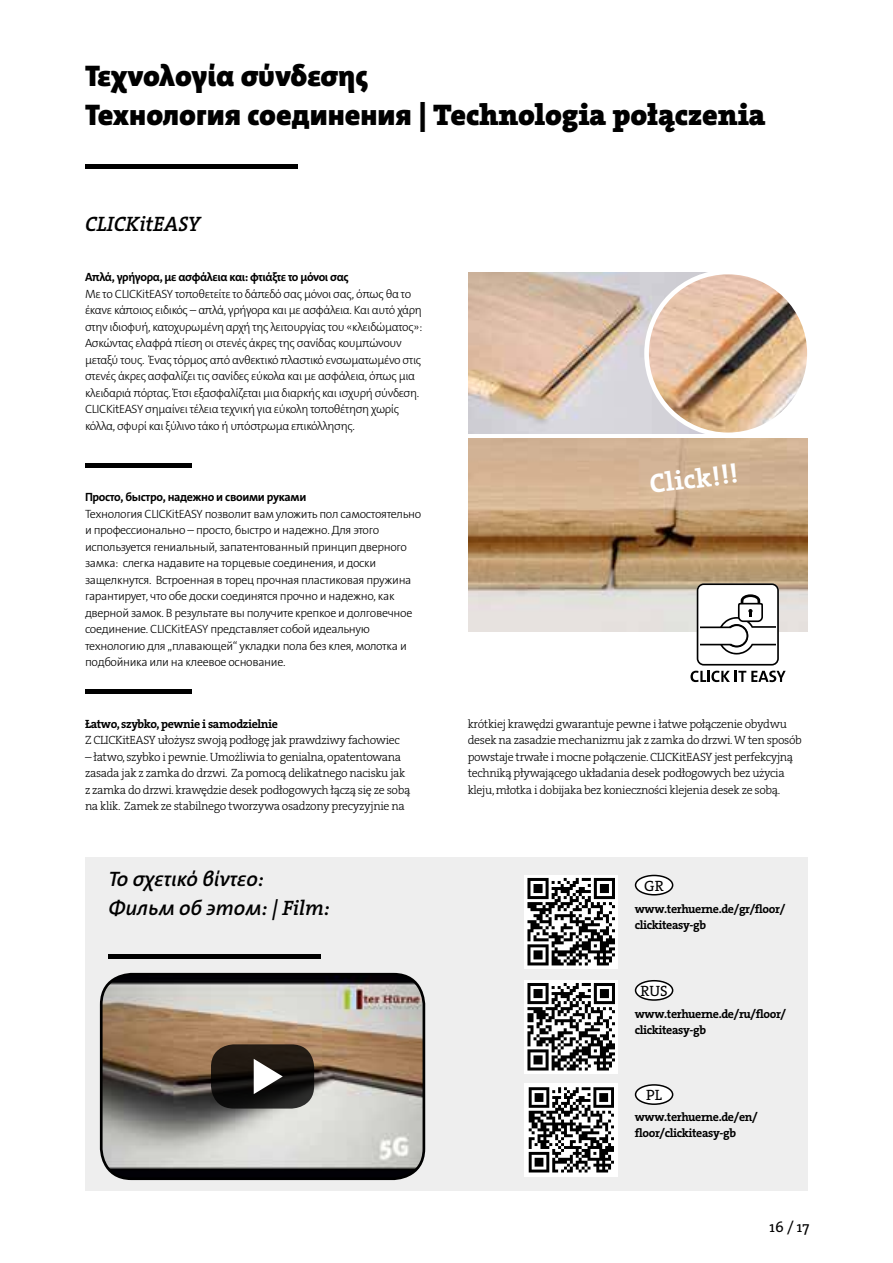
<style>
.page{position:relative;width:893px;height:1263px;background:#fff}
.page>*{position:absolute;margin:0;border:0;box-sizing:border-box;transform-origin:0 0}
.t1{font:30px "The Serif HP9 Blk";color:#000}
.t2{font:900 30px "The Sans LP9";color:#000}
.t3{font:27px "The Serif HP7 Bld";color:#fff}
.t4{font:21px/28.5px "The Sans LP6 Se Bld IT";color:#000}
.t5{font:21px "The Serif HP6 Se Bld IT";color:#000}
.t6{font:15px "The Serif HP5 Plain";color:#000}
.t7{font:12px/16.5px "The Sans LP3 Lig";letter-spacing:-.03em;color:#000}
.t8{font:12px/16.5px "The Serif HP3 Lig";letter-spacing:-.03em;color:#000}
.t9{font:12px/16.5px "The Serif HP7 Bld";letter-spacing:-.03em;color:#000}
.t10{font:12px "The Sans LP7 Bld";letter-spacing:-.03em;color:#000}
.s1{font-family:"The Sans LP9";font-weight:900}
.s2{font-family:"The Serif HP6 Se Bld IT"}
</style>
<div class="page">
<img style="left:469px;top:273px;width:235px;height:161px">
<img style="left:468px;top:438px;width:340px;height:193px">
<hr style="left:85px;top:463px;width:106px;height:4px;background:#000">
<hr style="left:85px;top:690px;width:106px;height:4px;background:#000">
<div style="left:86px;top:857px;width:722px;height:334px;background:#eee"></div>
<img style="left:101px;top:974px;width:323px;height:205px">
<div style="left:100px;top:973px;width:325px;height:207px;border:3px solid #000;border-radius:30px"></div>
<svg style="left:211px;top:1044px;width:103px;height:64px;background:#1a1612"></svg>
<svg style="left:254px;top:1059px;width:29px;height:35px"></svg>
<div style="left:108px;top:954px;width:213px;height:5px;background:#000"></div>
<div style="left:524px;top:980px;width:94px;height:93px;background:#fff"></div>
<svg style="left:527px;top:983px;width:88px;height:87px"></svg>
<div style="left:524px;top:875px;width:94px;height:93px;background:#fff"></div>
<svg style="left:527px;top:878px;width:88px;height:87px"></svg>
<div style="left:524px;top:1083px;width:94px;height:93px;background:#fff"></div>
<svg style="left:528px;top:1087px;width:81px;height:86px"></svg>
<svg style="left:529px;top:1087px;width:85px;height:85px"></svg>
<div style="left:635px;top:875px;width:38px;height:20px;background:#fff;border-radius:50%"></div>
<div style="left:635px;top:875px;width:38px;height:20px;border:2px solid #000;border-radius:50%"></div>
<div style="left:635px;top:981px;width:38px;height:19px;background:#fff;border-radius:50%"></div>
<div style="left:635px;top:980px;width:38px;height:21px;border:2px solid #000;border-radius:50%"></div>
<div style="left:635px;top:1085px;width:38px;height:19px;background:#fff;border-radius:50%"></div>
<div style="left:635px;top:1084px;width:38px;height:21px;border:2px solid #000;border-radius:50%"></div>
<hr style="left:85px;top:164px;width:213px;height:4px;background:#000">
<svg style="left:690px;top:583px;width:96px;height:99px"></svg>
<img style="left:647px;top:272px;width:162px;height:163px;border-radius:81px">
<div style="left:644px;top:270px;width:168px;height:167px;border:5px solid #fff;border-radius:50%"></div>
<h1 class="t2" style="left:85px;top:57px;width:284px">Τεχνολογία σύνδεσης</h1>
<h1 class="t1" style="left:85px;top:94px;width:682px"><span class="s1">Технология соединения</span> | Technologia połączenia</h1>
<h3 class="t5" style="left:85px;top:211px;width:117px">CLICKitEASY</h3>
<p class="t10" style="left:85px;top:270px;width:265px">Απλά, γρήγορα, με ασφάλεια και: φτιάξτε το μόνοι σας</p>
<p class="t7" style="left:85px;top:286px;width:339px">Με το CLICKitEASY τοποθετείτε το δάπεδό σας μόνοι σας, όπως θα το έκανε κάποιος ειδικός – απλά, γρήγορα και με ασφάλεια. Και αυτό χάρη στην ιδιοφυή, κατοχυρωμένη αρχή της λειτουργίας του «κλειδώματος»:<br>Ασκώντας ελαφρά πίεση οι στενές άκρες της σανίδας κουμπώνουν μεταξύ τους. Ένας τόρμος από ανθεκτικό πλαστικό ενσωματωμένο στις στενές άκρες ασφαλίζει τις σανίδες εύκολα και με ασφάλεια, όπως μια κλειδαριά πόρτας. Έτσι εξασφαλίζεται μια διαρκής και ισχυρή σύνδεση.<br>CLICKitEASY σημαίνει τέλεια τεχνική για εύκολη τοποθέτηση χωρίς κόλλα, σφυρί και ξύλινο τάκο ή υπόστρωμα επικόλλησης.</p>
<p class="t10" style="left:85px;top:489px;width:223px">Просто, быстро, надежно и своими руками</p>
<p class="t7" style="left:85px;top:506px;width:338px">Технология CLICKitEASY позволит вам уложить пол самостоятельно и профессионально – просто, быстро и надежно. Для этого используется гениальный, запатентованный принцип дверного замка: слегка надавите на торцевые соединения, и доски защелкнутся. Встроенная в торец прочная пластиковая пружина гарантирует, что обе доски соединятся прочно и надежно, как дверной замок. В результате вы получите крепкое и долговечное соединение. CLICKitEASY представляет собой идеальную технологию для „плавающей“ укладки пола без клея, молотка и подбойника или на клеевое основание.</p>
<p class="t9" style="left:85px;top:715px;width:195px">Łatwo, szybko, pewnie i samodzielnie</p>
<p class="t8" style="left:85px;top:732px;width:316px">Z CLICKitEASY ułożysz swoją podłogę jak prawdziwy fachowiec</p>
<p class="t8" style="left:85px;top:749px;width:327px">– łatwo, szybko i pewnie. Umożliwia to genialna, opatentowana zasada jak z zamka do drzwi. Za pomocą delikatnego nacisku jak z zamka do drzwi. krawędzie desek podłogowych łączą się ze sobą na klik. Zamek ze stabilnego tworzywa osadzony precyzyjnie na</p>
<h3 class="t4" style="left:108px;top:865px;width:223px">Το σχετικό βίντεο:<br>Фильм об этом: <span class="s2">| Film:</span></h3>
<h2 class="t3" style="left:648px;top:466px;width:90px;rotate:-7deg">Click!!!</h2>
<p class="t8" style="left:468px;top:716px;width:336px">krótkiej krawędzi gwarantuje pewne i łatwe połączenie obydwu desek na zasadzie mechanizmu jak z zamka do drzwi. W ten sposób powstaje trwałe i mocne połączenie. CLICKitEASY jest perfekcyjną techniką pływającego układania desek podłogowych bez użycia kleju, młotka i dobijaka bez konieczności klejenia desek ze sobą.</p>
<p class="t6" style="left:644px;top:876px;width:21px">GR</p>
<p class="t9" style="left:635px;top:900px;width:152px">www.terhuerne.de/gr/floor/ clickiteasy-gb</p>
<p class="t6" style="left:640px;top:981px;width:29px">RUS</p>
<p class="t9" style="left:635px;top:1005px;width:153px">www.terhuerne.de/ru/floor/ clickiteasy-gb</p>
<p class="t6" style="left:646px;top:1085px;width:17px">PL</p>
<p class="t9" style="left:635px;top:1108px;width:124px">www.terhuerne.de/en/ floor/clickiteasy-gb</p>
<p class="t6" style="left:770px;top:1217px;width:41px">16 / 17</p>
</div>
